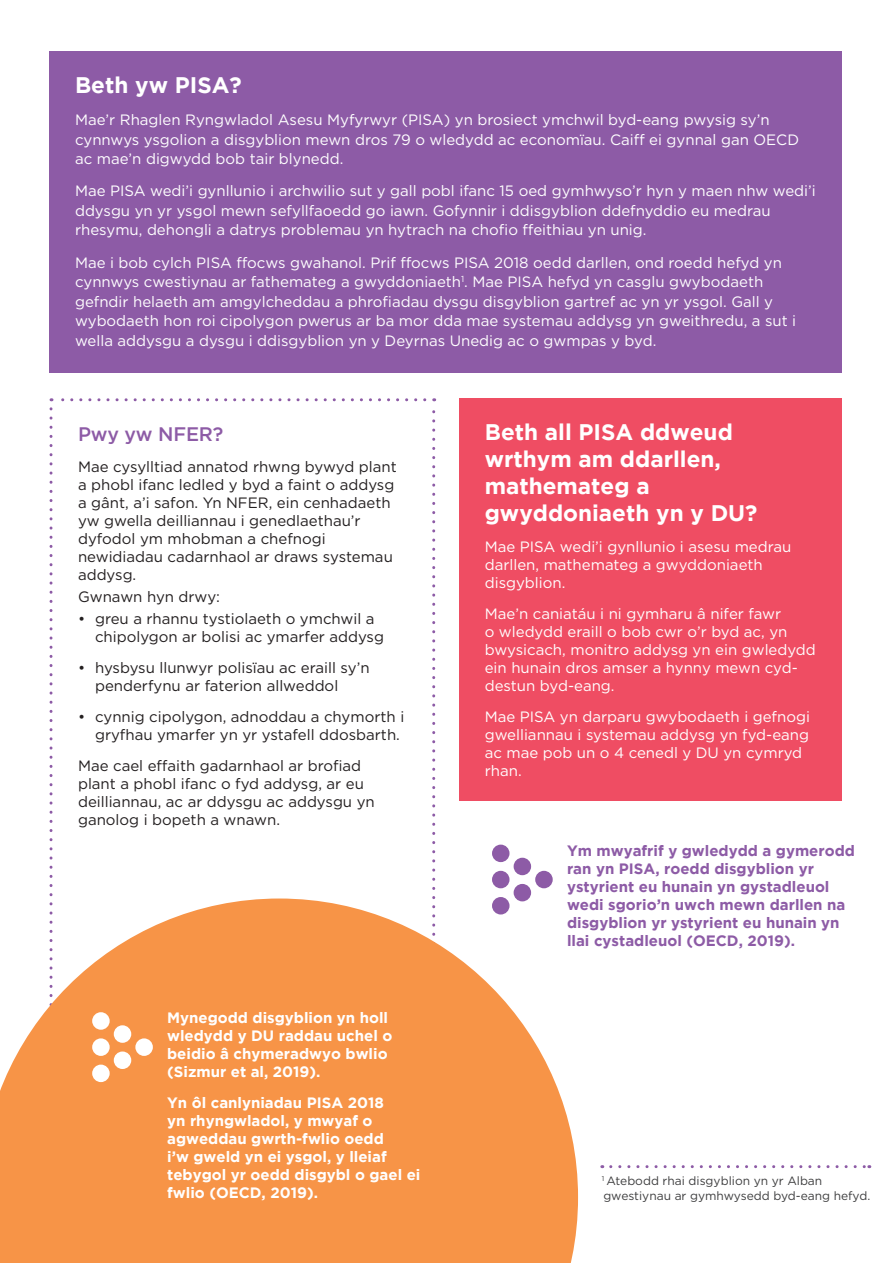
<style>
.page{position:relative;width:893px;height:1263px;background:#fff}
.page>*{position:absolute;margin:0;border:0;box-sizing:border-box;transform-origin:0 0}
.Heading{font:700 22.5px/27px "Gotham";color:#fff}
.Heading-2{font:500 19.5px "Gotham";letter-spacing:-.01em;color:#8d5ba6}
.Body_text{font:15px/18px "Gotham";color:#fff}
.Body_text-2{font:15px/18px "Gotham";color:#231f20}
.Body_text-3{font:700 15px/18px "Gotham";color:#fff}
.Bullet_list{font:15px/18px "Gotham";color:#231f20}
.Body_text-4{font:700 15px/18px "Gotham";color:#8d5ba6}
.Body_text-5{font:12px/15px "Gotham";color:#3e3e3f}
</style>
<div class="page">
<svg style="left:50px;top:409px;width:3px;height:488px"></svg>
<svg style="left:432px;top:398px;width:3px;height:500px"></svg>
<svg style="left:51px;top:398px;width:374px;height:3px"></svg>
<div style="left:459px;top:398px;width:383px;height:403px;background:#ef4d63"></div>
<div style="left:50px;top:51px;width:792px;height:322px;background:#8d5ba6"></div>
<svg style="left:611px;top:1165px;width:259px;height:3px"></svg>
<svg style="left:0;top:898px;width:578px;height:365px;fill:#f79447"></svg>
<div style="left:135px;top:1038px;width:18px;height:18px;background:#fff;border-radius:50%"></div>
<div style="left:114px;top:1025px;width:17px;height:18px;background:#fff;border-radius:50%"></div>
<div style="left:114px;top:1051px;width:17px;height:18px;background:#fff;border-radius:50%"></div>
<div style="left:92px;top:1012px;width:18px;height:18px;background:#fff;border-radius:50%"></div>
<div style="left:92px;top:1038px;width:18px;height:18px;background:#fff;border-radius:50%"></div>
<div style="left:92px;top:1064px;width:18px;height:18px;background:#fff;border-radius:50%"></div>
<div style="left:535px;top:871px;width:18px;height:17px;background:#8d5ba6;border-radius:50%"></div>
<div style="left:514px;top:858px;width:17px;height:17px;background:#8d5ba6;border-radius:50%"></div>
<div style="left:514px;top:884px;width:17px;height:17px;background:#8d5ba6;border-radius:50%"></div>
<div style="left:492px;top:845px;width:17px;height:17px;background:#8d5ba6;border-radius:50%"></div>
<div style="left:492px;top:871px;width:17px;height:17px;background:#8d5ba6;border-radius:50%"></div>
<div style="left:492px;top:897px;width:17px;height:17px;background:#8d5ba6;border-radius:50%"></div>
<p class="Heading" style="left:75px;top:71px;width:168px">Beth yw PISA?</p>
<p class="Body_text" style="left:75px;top:110px;width:725px;line-height:19.5px">Mae’r Rhaglen Ryngwladol Asesu Myfyrwyr (PISA) yn brosiect ymchwil byd-eang pwysig sy’n cynnwys ysgolion a disgyblion mewn dros 79 o wledydd ac economïau. Caiff ei gynnal gan OECD ac mae’n digwydd bob tair blynedd.</p>
<p class="Body_text" style="left:75px;top:181px;width:742px;line-height:19.5px">Mae PISA wedi’i gynllunio i archwilio sut y gall pobl ifanc 15 oed gymhwyso’r hyn y maen nhw wedi’i ddysgu yn yr ysgol mewn sefyllfaoedd go iawn. Gofynnir i ddisgyblion ddefnyddio eu medrau rhesymu, dehongli a datrys problemau yn hytrach na chofio ffeithiau yn unig.</p>
<p class="Body_text" style="left:75px;top:252px;width:723px;line-height:19.5px">Mae i bob cylch PISA ffocws gwahanol. Prif ffocws PISA 2018 oedd darllen, ond roedd hefyd yn cynnwys cwestiynau ar fathemateg a gwyddoniaeth<sup>1</sup>. Mae PISA hefyd yn casglu gwybodaeth gefndir helaeth am amgylcheddau a phrofiadau dysgu disgyblion gartref ac yn yr ysgol. Gall y wybodaeth hon roi cipolygon pwerus ar ba mor dda mae systemau addysg yn gweithredu, a sut i wella addysgu a dysgu i ddisgyblion yn y Deyrnas Unedig ac o gwmpas y byd.</p>
<p class="Heading-2" style="left:78px;top:423px;width:147px">Pwy yw NFER?</p>
<p class="Body_text-2" style="left:78px;top:457px;width:320px">Mae cysylltiad annatod rhwng bywyd plant a phobl ifanc ledled y byd a faint o addysg a gânt, a’i safon. Yn NFER, ein cenhadaeth yw gwella deilliannau i genedlaethau’r dyfodol ym mhobman a chefnogi newidiadau cadarnhaol ar draws systemau addysg.</p>
<p class="Body_text-2" style="left:78px;top:587px;width:144px">Gwnawn hyn drwy:</p>
<p class="Bullet_list" style="left:95px;top:610px;width:290px;text-indent:-17px">• greu a rhannu tystiolaeth o ymchwil a chipolygon ar bolisi ac ymarfer addysg</p>
<p class="Bullet_list" style="left:95px;top:658px;width:276px;text-indent:-17px">• hysbysu llunwyr polisïau ac eraill sy’n penderfynu ar faterion allweddol</p>
<p class="Bullet_list" style="left:78px;top:707px;width:328px;text-align:right">• cynnig cipolygon, adnoddau a chymorth i gryfhau ymarfer yn yr ystafell ddosbarth.</p>
<p class="Body_text-2" style="left:78px;top:756px;width:298px">Mae cael effaith gadarnhaol ar brofiad plant a phobl ifanc o fyd addysg, ar eu deilliannau, ac ar ddysgu ac addysgu yn ganolog i bopeth a wnawn.</p>
<p class="Body_text-3" style="left:167px;top:1008px;width:227px">Mynegodd disgyblion yn holl wledydd y DU raddau uchel o beidio â chymeradwyo bwlio (Sizmur et al, 2019).</p>
<p class="Body_text-3" style="left:167px;top:1093px;width:255px">Yn ôl canlyniadau PISA 2018<br>yn rhyngwladol, y mwyaf o agweddau gwrth-fwlio oedd<br>i’w gweld yn ei ysgol, y lleiaf tebygol yr oedd disgybl o gael ei fwlio (OECD, 2019).</p>
<p class="Heading" style="left:485px;top:418px;width:274px">Beth all PISA ddweud wrthym am ddarllen, mathemateg a gwyddoniaeth yn y DU?</p>
<p class="Body_text" style="left:485px;top:537px;width:308px">Mae PISA wedi’i gynllunio i asesu medrau darllen, mathemateg a gwyddoniaeth disgyblion.</p>
<p class="Body_text" style="left:485px;top:604px;width:333px">Mae’n caniatáu i ni gymharu â nifer fawr<br>o wledydd eraill o bob cwr o’r byd ac, yn bwysicach, monitro addysg yn ein gwledydd ein hunain dros amser a hynny mewn cyd&shy;destun byd-eang.</p>
<p class="Body_text" style="left:485px;top:707px;width:327px">Mae PISA yn darparu gwybodaeth i gefnogi gwelliannau i systemau addysg yn fyd-eang ac mae pob un o 4 cenedl y DU yn cymryd rhan.</p>
<p class="Body_text-4" style="left:567px;top:841px;width:289px">Ym mwyafrif y gwledydd a gymerodd ran yn PISA, roedd disgyblion yr ystyrient eu hunain yn gystadleuol wedi sgorio’n uwch mewn darllen na disgyblion yr ystyrient eu hunain yn llai cystadleuol (OECD, 2019).</p>
<p class="Body_text-5" style="left:602px;top:1173px;width:270px"><sup>1</sup> Atebodd rhai disgyblion yn yr Alban gwestiynau ar gymhwysedd byd-eang hefyd.</p>
</div>
